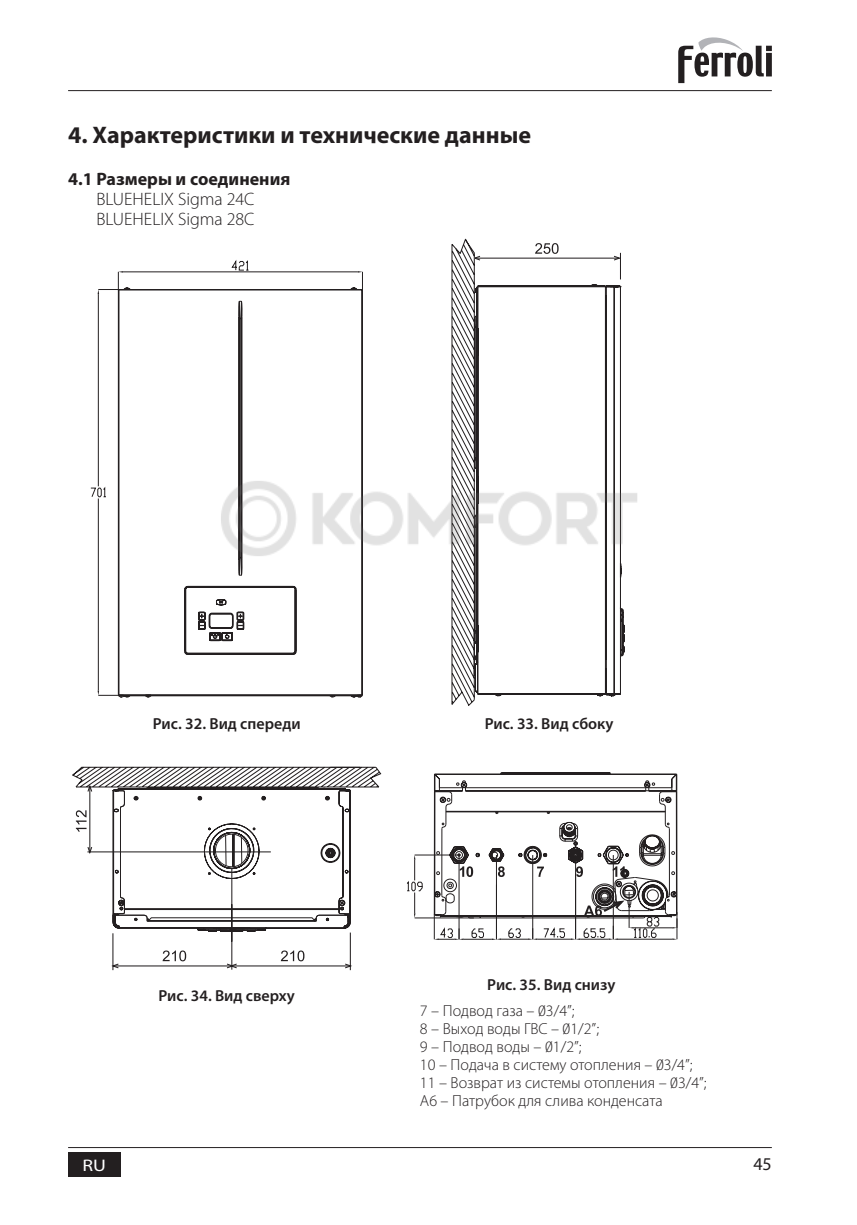
<style>
.page{position:relative;width:857px;height:1225px;background:#fff}
.page>*{position:absolute;margin:0;border:0;box-sizing:border-box;transform-origin:0 0}
.t1{font:700 24px "Myriad Pro";color:#231f20}
.t2{font:300 18px/20px "Myriad Pro";color:#231f20}
.t3{font:700 18px "Myriad Pro";color:#231f20}
.t4{font:18px "Myriad Pro";color:#231f20}
.t5{font:16.8px "Myriad Pro";color:#fff;scale:1.18 1}
.t6{font:300 16px/18px "Myriad Pro";color:#231f20}
.t7{font:600 16px "Myriad Pro";color:#231f20}
</style>
<div class="page">
<svg style="left:678px;top:37px;width:93px;height:46px"></svg>
<hr style="left:68px;top:90px;width:703px;height:1px;background:#231f20">
<hr style="left:68px;top:1147px;width:703px;height:1px;background:#231f20">
<div style="left:68px;top:1152px;width:52px;height:25px;background:#231f20"></div>
<svg style="left:119px;top:697px;width:31px;height:1px"></svg>
<svg style="left:118px;top:628px;width:244px;height:68px"></svg>
<svg style="left:249px;top:271px;width:113px;height:357px"></svg>
<svg style="left:98px;top:260px;width:151px;height:435px"></svg>
<svg style="left:90px;top:487px;width:16px;height:10px"></svg>
<svg style="left:451px;top:238px;width:173px;height:468px"></svg>
<hr style="left:112px;top:933px;width:1px;height:37px;background:#231f20">
<hr style="left:349px;top:932px;width:1px;height:38px;background:#231f20">
<svg style="left:111px;top:950px;width:241px;height:19px"></svg>
<svg style="left:72px;top:766px;width:310px;height:166px"></svg>
<hr style="left:101px;top:851px;width:170px;height:1px;background:#231f20">
<hr style="left:231px;top:904px;width:1px;height:65px;background:#231f20">
<hr style="left:231px;top:868px;width:1px;height:73px;background:#231f20">
<svg style="left:407px;top:772px;width:269px;height:168px"></svg>
<img style="left:214px;top:472px;width:423px;height:93px">
<h1 class="t1" style="left:68px;top:119px;width:464px">4. Характеристики и технические данные</h1>
<p class="t3" style="left:68px;top:168px;width:224px">4.1 Размеры и соединения</p>
<p class="t2" style="left:96px;top:190px;width:159px">BLUEHELIX Sigma 24C<br>BLUEHELIX Sigma 28C</p>
<p class="t7" style="left:153px;top:713px;width:149px">Рис. 32. Вид спереди</p>
<p class="t7" style="left:158px;top:985px;width:138px">Рис. 34. Вид сверху</p>
<p class="t7" style="left:484px;top:713px;width:130px">Рис. 33. Вид сбоку</p>
<p class="t7" style="left:487px;top:974px;width:129px">Рис. 35. Вид снизу</p>
<p class="t6" style="left:420px;top:1001px;width:288px">7 – Подвод газа – 03/4”;<br>8 – Выход воды ГВС – 01/2”;<br>9 – Подвод воды – 01/2”;<br>10 – Подача в систему отопления – 03/4”;<br>11 – Возврат из системы отопления – 03/4”;<br>А6 – Патрубок для слива конденсата</p>
<p class="t5" style="left:82px;top:1155px;width:21px">RU</p>
<p class="t4" style="left:753px;top:1153px;width:20px">45</p>
</div>
